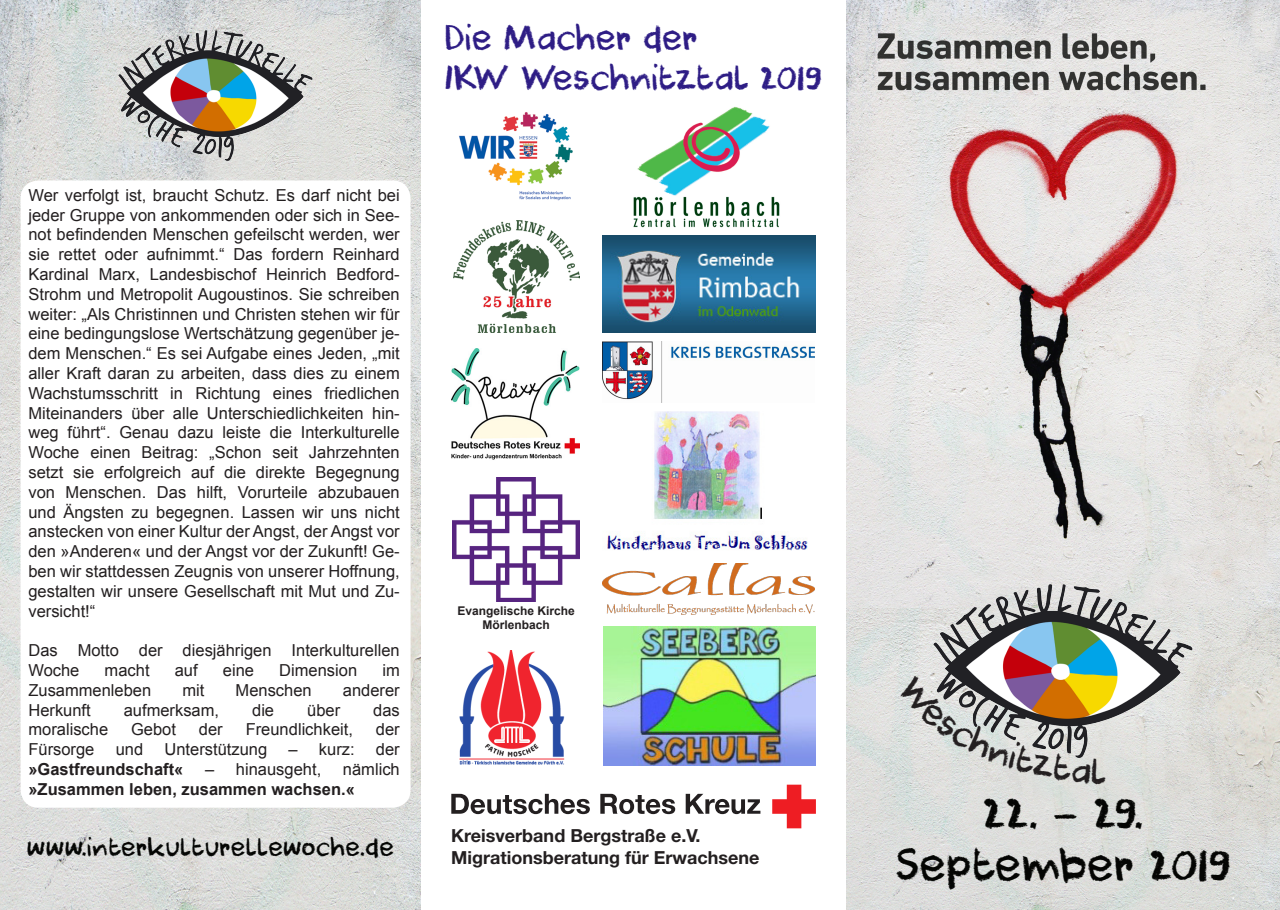
<style>
.page{position:relative;width:1280px;height:910px;background:#fff}
.page>*{position:absolute;margin:0;border:0;box-sizing:border-box;transform-origin:0 0}
.t1{font:43.5px "DK Cool Crayon";color:#040503}
.t2{font:33px/39.6px "DK Cool Crayon";color:#2e1d85}
.t3{font:24px "DK Cool Crayon";letter-spacing:.01em;color:#040503}
.t4{font:700 18px "Helvetica Neue";color:#231f20}
.t5{font:16.5px/19.8px "Arial";color:#231f20;text-align:justify}
.t6{font:700 16.5px/19.8px "Arial";color:#231f20}
.t7{font:700 12px/14.4px "Arial";color:#231f20;text-align:center}
.s1{font-weight:400}
</style>
<div class="page">
<img style="left:846px;top:607px;width:434px;height:303px">
<img style="left:846px;top:0;width:434px;height:607px">
<img style="left:0;top:0;width:421px;height:910px">
<img style="left:930px;top:576px;width:266px;height:189px">
<img style="left:459px;top:650px;width:106px;height:115px">
<img style="left:452px;top:478px;width:128px;height:123px">
<img style="left:454px;top:220px;width:126px;height:113px">
<img style="left:607px;top:412px;width:201px;height:139px">
<img style="left:602px;top:564px;width:212px;height:51px">
<img style="left:633px;top:107px;width:147px;height:120px">
<svg style="left:772px;top:785px;width:44px;height:43px"></svg>
<svg style="left:451px;top:794px;width:139px;height:20px"></svg>
<svg style="left:600px;top:794px;width:75px;height:20px"></svg>
<svg style="left:686px;top:794px;width:74px;height:20px"></svg>
<div style="left:21px;top:180px;width:390px;height:628px;background:#fff;border-radius:18px"></div>
<img style="left:603px;top:235px;width:212px;height:98px">
<img style="left:603px;top:626px;width:213px;height:139px">
<img style="left:459px;top:112px;width:114px;height:89px">
<img style="left:603px;top:341px;width:212px;height:62px">
<img style="left:451px;top:348px;width:129px;height:112px">
<img style="left:116px;top:24px;width:200px;height:142px">
<svg style="left:897px;top:674px;width:210px;height:110px;background:#c4bcad"></svg>
<p class="t5" style="left:28px;top:185px;width:373px">Wer verfolgt ist, braucht Schutz. Es darf nicht bei jeder Gruppe von ankommenden oder sich in See&shy;not befindenden Menschen gefeilscht werden, wer sie rettet oder aufnimmt.“ Das fordern Reinhard Kardinal Marx, Landesbischof Heinrich Bedford-Strohm und Metropolit Augoustinos. Sie schreiben weiter: „Als Christinnen und Christen stehen wir für eine bedingungslose Wertschätzung gegenüber je&shy;dem Menschen.“ Es sei Aufgabe eines Jeden, „mit aller Kraft daran zu arbeiten, dass dies zu einem Wachstumsschritt in Richtung eines friedlichen Miteinanders über alle Unterschiedlichkeiten hin&shy;weg führt“. Genau dazu leiste die Interkulturelle Woche einen Beitrag: „Schon seit Jahrzehnten setzt sie erfolgreich auf die direkte Begegnung von Menschen. Das hilft, Vorurteile abzubauen und Ängsten zu begegnen. Lassen wir uns nicht anstecken von einer Kultur der Angst, der Angst vor den »Anderen« und der Angst vor der Zukunft! Ge&shy;ben wir stattdessen Zeugnis von unserer Hoffnung, gestalten wir unsere Gesellschaft mit Mut und Zu&shy;versicht!“</p>
<p class="t5" style="left:28px;top:641px;width:373px">Das Motto der diesjährigen Interkulturellen<br>Woche</p>
<p class="t5" style="left:105px;top:660px;width:46px">macht</p>
<p class="t5" style="left:175px;top:660px;width:24px">auf</p>
<p class="t5" style="left:223px;top:660px;width:33px">eine</p>
<p class="t5" style="left:279px;top:660px;width:79px">Dimension</p>
<p class="t5" style="left:382px;top:660px;width:19px">im</p>
<p class="t5" style="left:28px;top:680px;width:124px">Zusammenleben</p>
<p class="t5" style="left:182px;top:680px;width:23px">mit</p>
<p class="t5" style="left:236px;top:680px;width:78px">Menschen</p>
<p class="t5" style="left:343px;top:680px;width:58px">anderer</p>
<p class="t5" style="left:28px;top:700px;width:64px">Herkunft</p>
<p class="t5" style="left:124px;top:700px;width:97px">aufmerksam,</p>
<p class="t5" style="left:252px;top:700px;width:24px">die</p>
<p class="t5" style="left:307px;top:700px;width:35px">über</p>
<p class="t5" style="left:373px;top:700px;width:28px">das</p>
<p class="t5" style="left:28px;top:720px;width:81px">moralische</p>
<p class="t5" style="left:131px;top:720px;width:46px">Gebot</p>
<p class="t5" style="left:199px;top:720px;width:25px">der</p>
<p class="t5" style="left:246px;top:720px;width:109px">Freundlichkeit,</p>
<p class="t5" style="left:376px;top:720px;width:25px">der</p>
<p class="t5" style="left:28px;top:740px;width:68px">Fürsorge</p>
<p class="t5" style="left:116px;top:740px;width:29px">und</p>
<p class="t5" style="left:164px;top:740px;width:104px">Unterstützung</p>
<p class="t5" style="left:288px;top:740px;width:68px">– kurz:</p>
<p class="t5" style="left:376px;top:740px;width:25px">der</p>
<p class="t6" style="left:28px;top:760px;width:156px">»Gastfreundschaft«</p>
<p class="t5" style="left:205px;top:759px;width:118px">– hinausgeht,</p>
<p class="t6" style="left:28px;top:760px;width:373px;text-indent:314px"><span class="s1">nämlich </span>»Zusammen leben, zusammen wachsen.«</p>
<p class="t3" style="left:27px;top:832px;width:369px">www.interkulturellewoche.de</p>
<p class="t2" style="left:445px;top:19px;width:379px">Die Macher der<br>IKW Weschnitztal 2019</p>
<p class="t7" style="left:457px;top:604px;width:119px">Evangelische Kirche<br>Mörlenbach</p>
<p class="t4" style="left:451px;top:825px;width:251px">Kreisverband Bergstraße e.V.</p>
<p class="t4" style="left:451px;top:846px;width:310px">Migrationsberatung für Erwachsene</p>
<p class="t1" style="left:983px;top:786px;width:162px">22. - 29.</p>
<p class="t1" style="left:895px;top:838px;width:337px">September 2019</p>
</div>
